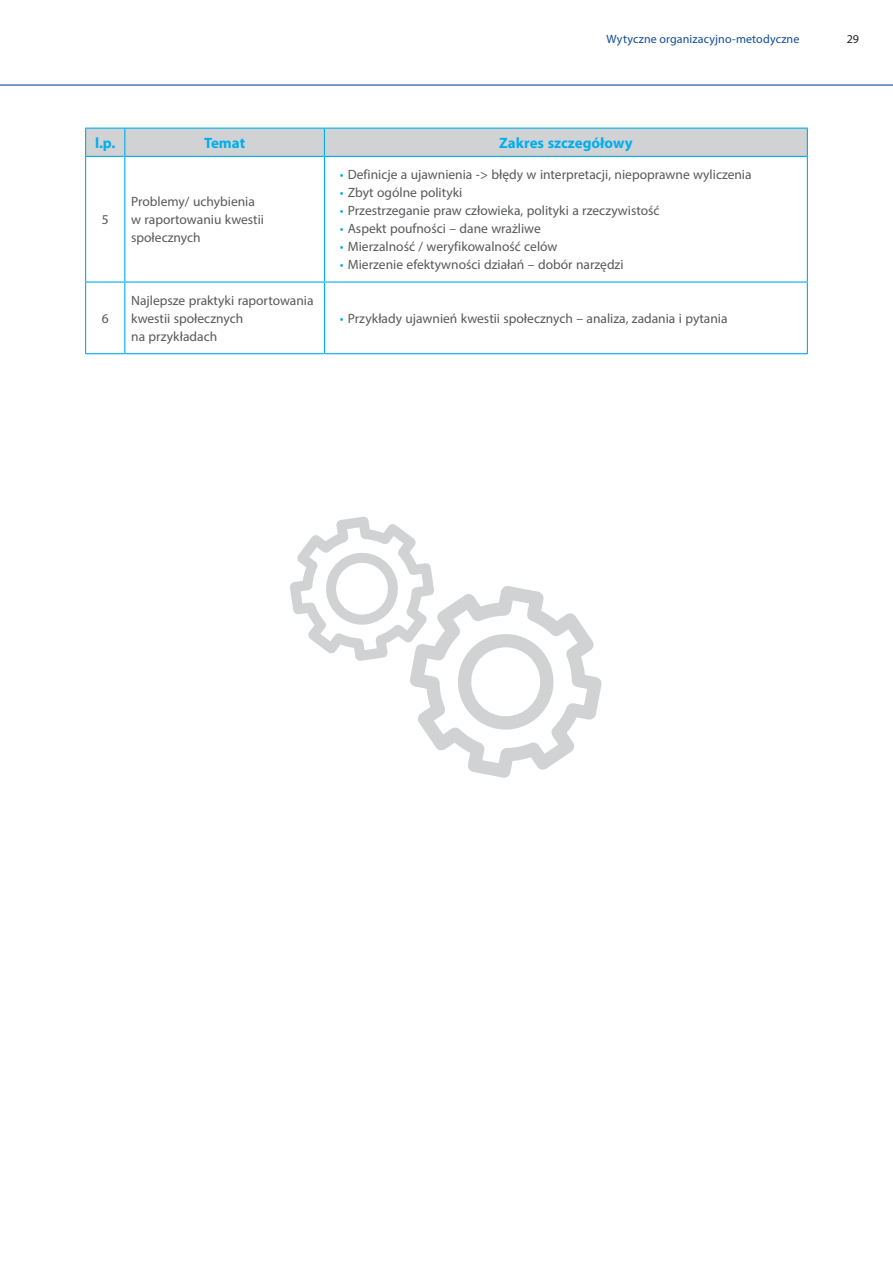
<style>
.page{position:relative;width:893px;height:1263px;background:#fff}
.page>*{position:absolute;margin:0;border:0;box-sizing:border-box;transform-origin:0 0}
.t1{font:700 15px "Myriad Pro";color:#00aeef}
.t2{font:13.5px/18px "Myriad Pro";color:#57585a}
.t3{font:12px "Myriad Pro";letter-spacing:.01em;color:#114c98}
.t4{font:12px "Myriad Pro";color:#231f20}
.s1{color:#00aeef}
</style>
<div class="page">
<hr style="left:0;top:84px;width:893px;height:2px;background:#114c98">
<hr style="left:124px;top:157px;width:1px;height:124px;background:#00aeef">
<hr style="left:324px;top:157px;width:1px;height:124px;background:#00aeef">
<hr style="left:85px;top:281px;width:40px;height:2px;background:#00aeef">
<hr style="left:125px;top:281px;width:199px;height:2px;background:#00aeef">
<hr style="left:124px;top:283px;width:1px;height:70px;background:#00aeef">
<hr style="left:324px;top:281px;width:484px;height:2px;background:#00aeef">
<hr style="left:324px;top:283px;width:1px;height:70px;background:#00aeef">
<hr style="left:85px;top:157px;width:1px;height:124px;background:#00aeef">
<hr style="left:807px;top:157px;width:1px;height:124px;background:#00aeef">
<hr style="left:85px;top:283px;width:1px;height:70px;background:#00aeef">
<hr style="left:807px;top:283px;width:1px;height:70px;background:#00aeef">
<hr style="left:85px;top:353px;width:40px;height:1px;background:#00aeef">
<hr style="left:125px;top:353px;width:199px;height:1px;background:#00aeef">
<hr style="left:324px;top:353px;width:484px;height:1px;background:#00aeef">
<svg style="left:85px;top:128px;width:723px;height:28px;background:#c9d0d5"></svg>
<hr style="left:85px;top:156px;width:40px;height:1px;background:#00aeef">
<hr style="left:125px;top:156px;width:199px;height:1px;background:#00aeef">
<hr style="left:324px;top:156px;width:484px;height:1px;background:#00aeef">
<svg style="left:290px;top:516px;width:312px;height:262px"></svg>
<p class="t3" style="left:607px;top:31px;width:194px">Wytyczne organizacyjno-metodyczne</p>
<p class="t4" style="left:847px;top:31px;width:14px">29</p>
<p class="t1" style="left:95px;top:133px;width:22px">l.p.</p>
<p class="t1" style="left:204px;top:133px;width:43px">Temat</p>
<p class="t1" style="left:499px;top:133px;width:135px">Zakres szczegółowy</p>
<p class="t2" style="left:102px;top:211px;width:8px">5</p>
<p class="t2" style="left:102px;top:309px;width:8px">6</p>
<p class="t2" style="left:131px;top:193px;width:134px">Problemy/ uchybienia w raportowaniu kwestii społecznych</p>
<p class="t2" style="left:131px;top:291px;width:184px">Najlepsze praktyki raportowania kwestii społecznych<br>na przykładach</p>
<p class="t2" style="left:340px;top:166px;width:413px"><span class="s1">•</span> Definicje a ujawnienia -&gt; błędy w interpretacji, niepoprawne wyliczenia</p>
<p class="t2" style="left:340px;top:184px;width:124px"><span class="s1">•</span> Zbyt ogólne polityki</p>
<p class="t2" style="left:340px;top:202px;width:321px"><span class="s1">•</span> Przestrzeganie praw człowieka, polityki a rzeczywistość</p>
<p class="t2" style="left:340px;top:219px;width:203px"><span class="s1">•</span> Aspekt poufności – dane wrażliwe</p>
<p class="t2" style="left:340px;top:237px;width:219px"><span class="s1">•</span> Mierzalność / weryfikowalność celów</p>
<p class="t2" style="left:340px;top:255px;width:285px"><span class="s1">•</span> Mierzenie efektywności działań – dobór narzędzi</p>
<p class="t2" style="left:340px;top:309px;width:389px"><span class="s1">•</span> Przykłady ujawnień kwestii społecznych – analiza, zadania i pytania</p>
</div>
